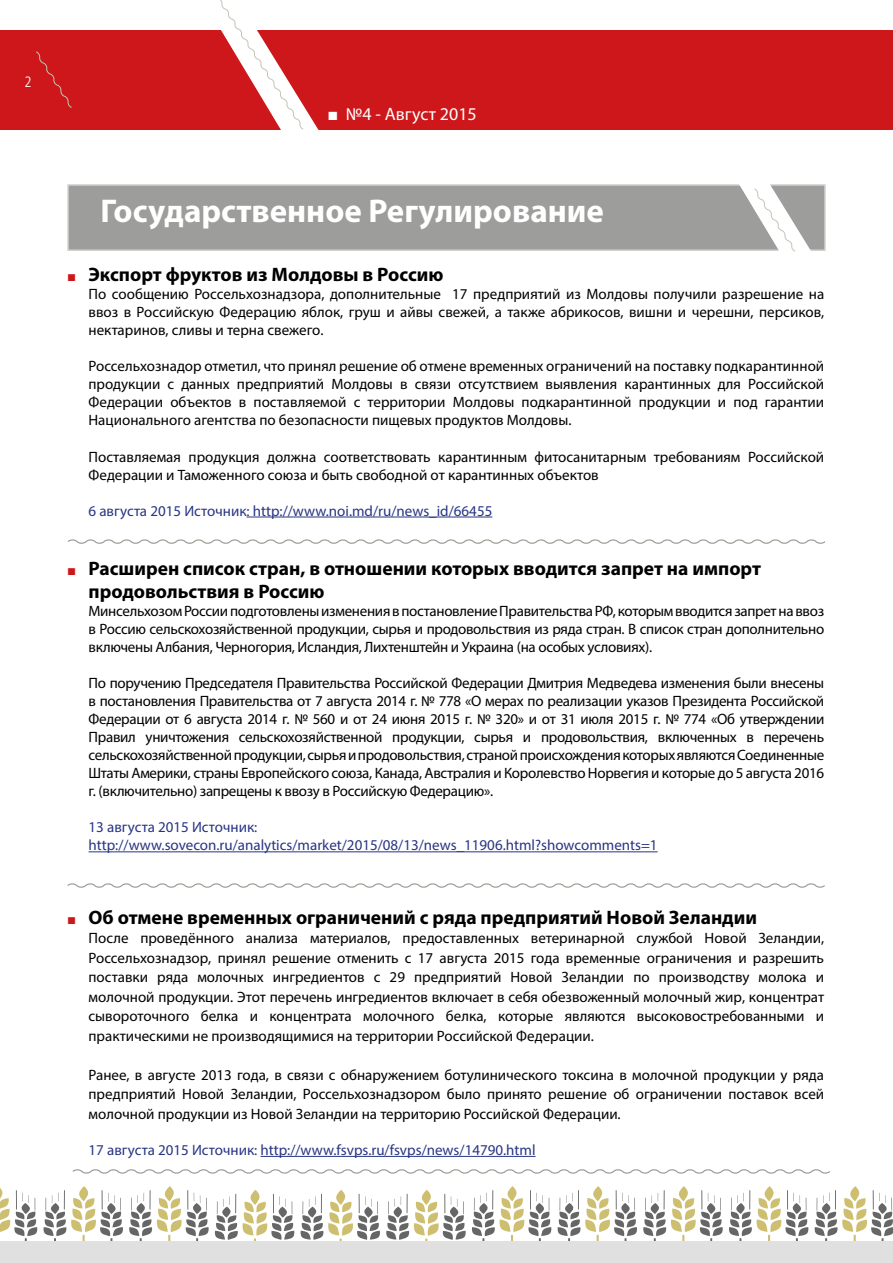
<style>
.page{position:relative;width:893px;height:1263px;background:#fff}
.page>*{position:absolute;margin:0;border:0;box-sizing:border-box;transform-origin:0 0}
.t1{font:700 33px "Myriad Pro";color:#fff}
.t2{font:700 19.5px/23.4px "Myriad Pro";color:#000}
.t3{font:18px "Myriad Pro";color:#fff}
.t4{font:15px/18px "Myriad Pro";color:#000;text-align:justify}
.t5{font:15px/18px "Myriad Pro";color:#283583}
.t6{font:300 condensed 15px "Frutiger LT Std";color:#fff}
.s1{font-family:"Times New Roman"}
.s2{font-family:"Times New Roman";font-weight:400;font-size:15px;color:#cd171a}
</style>
<div class="page">
<div style="left:0;top:30px;width:893px;height:100px;background:#cd171a"></div>
<svg style="left:220px;top:0;width:99px;height:130px"></svg>
<svg style="left:36px;top:51px;width:36px;height:57px"></svg>
<svg style="left:0;top:1186px;width:893px;height:56px"></svg>
<div style="left:0;top:1242px;width:893px;height:21px;background:#e0e0e0"></div>
<div style="left:67px;top:184px;width:759px;height:67px;background:#9d9d9c;border:2px solid #d0d0d0"></div>
<hr style="left:247px;top:517px;width:245px;height:1px;background:#283583">
<hr style="left:89px;top:851px;width:569px;height:1px;background:#283583">
<hr style="left:261px;top:1156px;width:275px;height:1px;background:#283583">
<svg style="left:67px;top:539px;width:758px;height:5px"></svg>
<svg style="left:72px;top:1169px;width:758px;height:5px"></svg>
<svg style="left:67px;top:883px;width:758px;height:5px"></svg>
<svg style="left:736px;top:184px;width:84px;height:68px"></svg>
<p class="t6" style="left:24px;top:73px;width:9px">2</p>
<p class="t3" style="left:327px;top:103px;width:151px"><span class="s1">■</span> №4 - Август 2015</p>
<h1 class="t1" style="left:101px;top:189px;width:505px">Государственное Регулирование</h1>
<h2 class="t2" style="left:67px;top:263px;width:378px"><span class="s2">■</span> Экспорт фруктов из Молдовы в Россию</h2>
<p class="t4" style="left:89px;top:285px;width:737px">По сообщению Россельхознадзора, дополнительные 17 предприятий из Молдовы получили разрешение на ввоз в Российскую Федерацию яблок, груш и айвы свежей, а также абрикосов, вишни и черешни, персиков, нектаринов, сливы и терна свежего.</p>
<p class="t4" style="left:89px;top:357px;width:737px">Россельхознадор отметил, что принял решение об отмене временных ограничений на поставку подкарантинной продукции с данных предприятий Молдовы в связи отсутствием выявления карантинных для Российской Федерации объектов в поставляемой с территории Молдовы подкарантинной продукции и под гарантии Национального агентства по безопасности пищевых продуктов Молдовы.</p>
<p class="t4" style="left:89px;top:447px;width:737px">Поставляемая продукция должна соответствовать карантинным фитосанитарным требованиям Российской<br>Федерации и Таможенного союза и быть свободной от карантинных объектов</p>
<p class="t5" style="left:89px;top:501px;width:405px">6 aвгуста 2015 Источник: http://www.noi.md/ru/news_id/66455</p>
<h2 class="t2" style="left:89px;top:556px;width:674px;text-indent:-21px"><span class="s2">■</span> Расширен список стран, в отношении которых вводится запрет на импорт продовольствия в Россию</h2>
<p class="t4" style="left:89px;top:602px;width:737px">Минсельхозом России подготовлены изменения в постановление Правительства РФ, которым вводится запрет на ввоз в Россию сельскохозяйственной продукции, сырья и продовольствия из ряда стран. В список стран дополнительно включены Албания, Черногория, Исландия, Лихтенштейн и Украина (на особых условиях).</p>
<p class="t4" style="left:89px;top:674px;width:737px">По поручению Председателя Правительства Российской Федерации Дмитрия Медведева изменения были внесены в постановления Правительства от 7 августа 2014 г. № 778 «О мерах по реализации указов Президента Российской Федерации от 6 августа 2014 г. № 560 и от 24 июня 2015 г. № 320» и от 31 июля 2015 г. № 774 «Об утверждении Правил уничтожения сельскохозяйственной продукции, сырья и продовольствия, включенных в перечень сельскохозяйственной продукции, сырья и продовольствия, страной происхождения которых являются Соединенные Штаты Америки, страны Европейского союза, Канада, Австралия и Королевство Норвегия и которые до 5 августа 2016 г. (включительно) запрещены к ввозу в Российскую Федерацию».</p>
<p class="t5" style="left:89px;top:818px;width:571px">13 aвгуста 2015 Источник: http://www.sovecon.ru/analytics/market/2015/08/13/news_11906.html?showcomments=1</p>
<h2 class="t2" style="left:67px;top:905px;width:691px"><span class="s2">■</span> Об отмене временных ограничений с ряда предприятий Новой Зеландии</h2>
<p class="t4" style="left:89px;top:928px;width:737px;line-height:19.5px">После проведённого анализа материалов, предоставленных ветеринарной службой Новой Зеландии, Россельхознадзор, принял решение отменить с 17 августа 2015 года временные ограничения и разрешить поставки ряда молочных ингредиентов с 29 предприятий Новой Зеландии по производству молока и молочной продукции. Этот перечень ингредиентов включает в себя обезвоженный молочный жир, концентрат сывороточного белка и концентрата молочного белка, которые являются высоковостребованными и практическими не производящимися на территории Российской Федерации.</p>
<p class="t4" style="left:89px;top:1065px;width:737px;line-height:19.5px">Ранее, в августе 2013 года, в связи с обнаружением ботулинического токсина в молочной продукции у ряда предприятий Новой Зеландии, Россельхознадзором было принято решение об ограничении поставок всей молочной продукции из Новой Зеландии на территорию Российской Федерации.</p>
<p class="t5" style="left:89px;top:1140px;width:448px">17 августа 2015 Источник: http://www.fsvps.ru/fsvps/news/14790.html</p>
</div>
